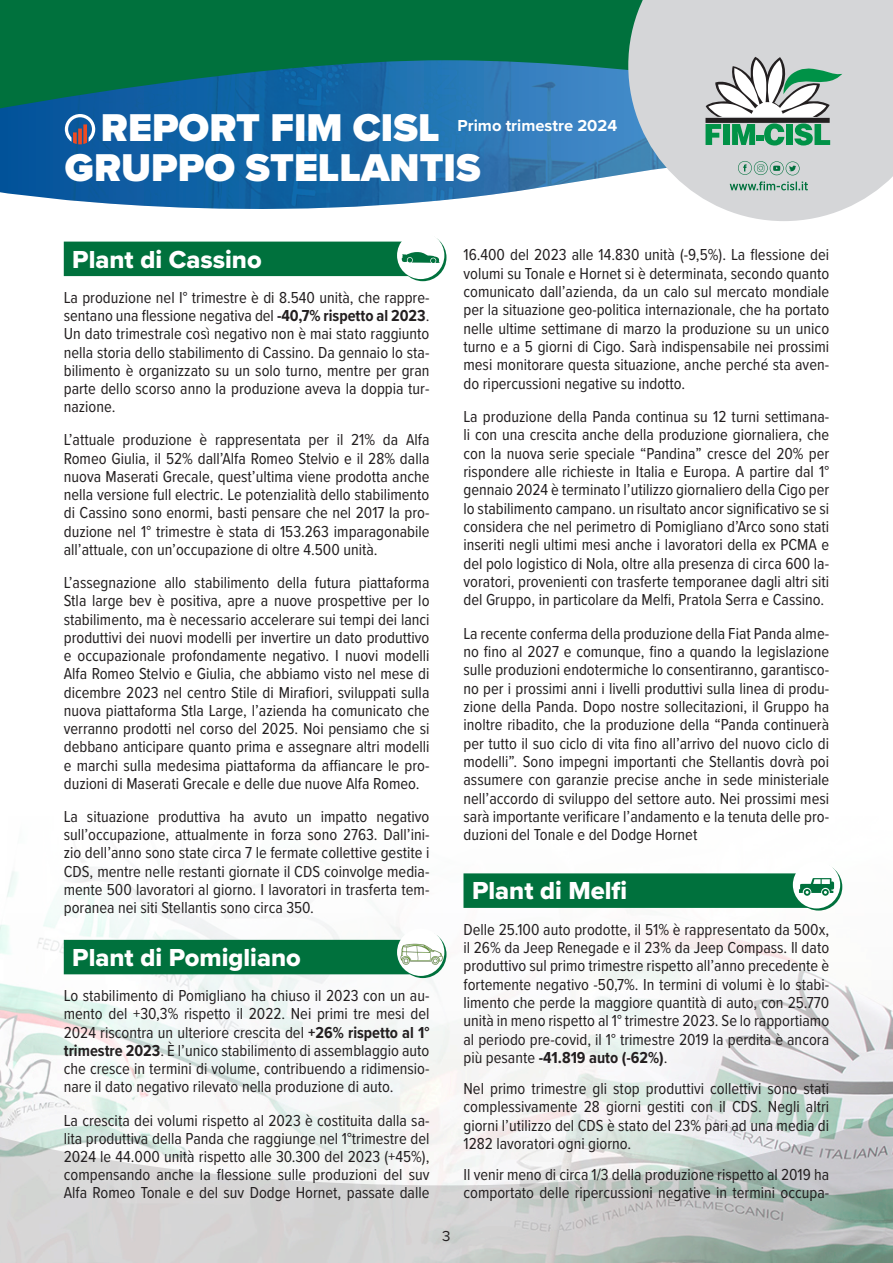
<style>
.page{position:relative;width:893px;height:1263px;background:#fff}
.page>*{position:absolute;margin:0;border:0;box-sizing:border-box;transform-origin:0 0}
.t1{font:900 40.2px "Proxima Nova";color:#fff}
.totoletto_verde{font:25.5px "Proxima Nova Extrabld";color:#fff}
.Normale{font:16.5px/18.3px "Proxima Nova Cond";color:#231f20;text-align:justify}
.t2{font:700 16.5px "Proxima Nova";color:#fff}
.t3{font:15px "Proxima Nova";color:#231f20}
.s1{font-weight:700}
</style>
<div class="page">
<img style="left:0;top:849px;width:893px;height:259px">
<svg style="left:0;top:1108px;width:893px;height:155px"></svg>
<img style="left:0;top:109px;width:628px;height:100px">
<svg style="left:0;top:0;width:628px;height:109px;fill:#00713d"></svg>
<svg style="left:628px;top:0;width:265px;height:221px;fill:#d5d6d8"></svg>
<div style="left:64px;top:242px;width:365px;height:34px;background:#00713d"></div>
<div style="left:64px;top:940px;width:365px;height:34px;background:#00713d"></div>
<div style="left:463px;top:873px;width:366px;height:35px;background:#00713d"></div>
<svg style="left:65px;top:114px;width:30px;height:30px"></svg>
<svg style="left:730px;top:181px;width:78px;height:9px"></svg>
<svg style="left:738px;top:161px;width:62px;height:14px"></svg>
<div style="left:705px;top:118px;width:125px;height:5px;background:#231f20"></div>
<svg style="left:705px;top:124px;width:16px;height:21px"></svg>
<div style="left:723px;top:124px;width:6px;height:21px;background:#009247"></div>
<svg style="left:732px;top:124px;width:23px;height:21px"></svg>
<div style="left:756px;top:135px;width:8px;height:5px;background:#009247"></div>
<svg style="left:764px;top:123px;width:20px;height:23px"></svg>
<div style="left:786px;top:124px;width:7px;height:21px;background:#009247"></div>
<svg style="left:794px;top:123px;width:36px;height:23px"></svg>
<svg style="left:706px;top:57px;width:136px;height:60px"></svg>
<svg style="left:795px;top:863px;width:47px;height:47px"></svg>
<div style="left:793px;top:861px;width:47px;height:47px;background:#fff;border-radius:50%"></div>
<svg style="left:799px;top:878px;width:35px;height:18px"></svg>
<svg style="left:399px;top:931px;width:47px;height:47px"></svg>
<div style="left:397px;top:929px;width:47px;height:47px;background:#fff;border-radius:50%"></div>
<img style="left:398px;top:941px;width:46px;height:25px">
<svg style="left:399px;top:234px;width:47px;height:47px"></svg>
<div style="left:397px;top:232px;width:47px;height:47px;background:#fff;border-radius:50%"></div>
<svg style="left:402px;top:252px;width:38px;height:11px"></svg>
<p class="t1" style="left:101px;top:98px;width:340px">REPORT FIM CISL</p>
<p class="t1" style="left:65px;top:138px;width:417px">GRUPPO STELLANTIS</p>
<p class="t2" style="left:458px;top:113px;width:161px">Primo trimestre 2024</p>
<p class="totoletto_verde" style="left:72px;top:240px;width:191px">Plant di Cassino</p>
<p class="Normale" style="left:64px;top:287px;width:367px">La produzione nel I° trimestre è di 8.540 unità, che rappre&shy;sentano una flessione negativa del <span class="s1">-40,7% rispetto al 2023</span>.<br>Un dato trimestrale così negativo non è mai stato raggiunto nella storia dello stabilimento di Cassino. Da gennaio lo sta&shy;bilimento è organizzato su un solo turno, mentre per gran parte dello scorso anno la produzione aveva la doppia tur&shy;nazione.</p>
<p class="Normale" style="left:64px;top:430px;width:367px">L’attuale produzione è rappresentata per il 21% da Alfa Romeo Giulia, il 52% dall’Alfa Romeo Stelvio e il 28% dalla nuova Maserati Grecale, quest’ultima viene prodotta anche nella versione full electric. Le potenzialità dello stabilimento di Cassino sono enormi, basti pensare che nel 2017 la pro&shy;duzione nel 1° trimestre è stata di 153.263 imparagonabile all’attuale, con un’occupazione di oltre 4.500 unità.</p>
<p class="Normale" style="left:64px;top:573px;width:367px">L’assegnazione allo stabilimento della futura piattaforma Stla large bev è positiva, apre a nuove prospettive per lo stabilimento, ma è necessario accelerare sui tempi dei lanci produttivi dei nuovi modelli per invertire un dato produttivo e occupazionale profondamente negativo. I nuovi modelli Alfa Romeo Stelvio e Giulia, che abbiamo visto nel mese di dicembre 2023 nel centro Stile di Mirafiori, sviluppati sulla nuova piattaforma Stla Large, l’azienda ha comunicato che verranno prodotti nel corso del 2025. Noi pensiamo che si debbano anticipare quanto prima e assegnare altri modelli e marchi sulla medesima piattaforma da affiancare le pro&shy;duzioni di Maserati Grecale e delle due nuove Alfa Romeo.</p>
<p class="Normale" style="left:64px;top:807px;width:367px">La situazione produttiva ha avuto un impatto negativo sull’occupazione, attualmente in forza sono 2763. Dall’ini&shy;zio dell’anno sono state circa 7 le fermate collettive gestite i CDS, mentre nelle restanti giornate il CDS coinvolge media&shy;mente 500 lavoratori al giorno. I lavoratori in trasferta tem&shy;poranea nei siti Stellantis sono circa 350.</p>
<p class="totoletto_verde" style="left:72px;top:938px;width:230px">Plant di Pomigliano</p>
<p class="Normale" style="left:64px;top:986px;width:367px">Lo stabilimento di Pomigliano ha chiuso il 2023 con un au&shy;mento del +30,3% rispetto il 2022. Nei primi tre mesi del 2024 riscontra un ulteriore crescita del <span class="s1">+26% rispetto al 1° trimestre 2023</span>. È l’unico stabilimento di assemblaggio auto che cresce in termini di volume, contribuendo a ridimensio&shy;nare il dato negativo rilevato nella produzione di auto.</p>
<p class="Normale" style="left:64px;top:1110px;width:367px">La crescita dei volumi rispetto al 2023 è costituita dalla sa&shy;lita produttiva della Panda che raggiunge nel 1°trimestre del 2024 le 44.000 unità rispetto alle 30.300 del 2023 (+45%), compensando anche la flessione sulle produzioni del suv Alfa Romeo Tonale e del suv Dodge Hornet, passate dalle</p>
<p class="t3" style="left:442px;top:1224px;width:10px">3</p>
<p class="Normale" style="left:463px;top:245px;width:367px">16.400 del 2023 alle 14.830 unità (-9,5%). La flessione dei volumi su Tonale e Hornet si è determinata, secondo quanto comunicato dall’azienda, da un calo sul mercato mondiale per la situazione geo-politica internazionale, che ha portato nelle ultime settimane di marzo la produzione su un unico turno e a 5 giorni di Cigo. Sarà indispensabile nei prossimi mesi monitorare questa situazione, anche perché sta aven&shy;do ripercussioni negative su indotto.</p>
<p class="Normale" style="left:463px;top:407px;width:367px">La produzione della Panda continua su 12 turni settimana&shy;li con una crescita anche della produzione giornaliera, che con la nuova serie speciale “Pandina” cresce del 20% per rispondere alle richieste in Italia e Europa. A partire dal 1° gennaio 2024 è terminato l’utilizzo giornaliero della Cigo per lo stabilimento campano. un risultato ancor significativo se si considera che nel perimetro di Pomigliano d’Arco sono stati inseriti negli ultimi mesi anche i lavoratori della ex PCMA e del polo logistico di Nola, oltre alla presenza di circa 600 la&shy;voratori, provenienti con trasferte temporanee dagli altri siti del Gruppo, in particolare da Melfi, Pratola Serra e Cassino.</p>
<p class="Normale" style="left:463px;top:623px;width:367px">La recente conferma della produzione della Fiat Panda alme&shy;no fino al 2027 e comunque, fino a quando la legislazione sulle produzioni endotermiche lo consentiranno, garantisco&shy;no per i prossimi anni i livelli produttivi sulla linea di produ&shy;zione della Panda. Dopo nostre sollecitazioni, il Gruppo ha inoltre ribadito, che la produzione della “Panda continuerà per tutto il suo ciclo di vita fino all’arrivo del nuovo ciclo di modelli”. Sono impegni importanti che Stellantis dovrà poi assumere con garanzie precise anche in sede ministeriale nell’accordo di sviluppo del settore auto. Nei prossimi mesi sarà importante verificare l’andamento e la tenuta delle pro&shy;duzioni del Tonale e del Dodge Hornet</p>
<p class="totoletto_verde" style="left:472px;top:872px;width:157px">Plant di Melfi</p>
<p class="Normale" style="left:463px;top:919px;width:367px">Delle 25.100 auto prodotte, il 51% è rappresentato da 500x, il 26% da Jeep Renegade e il 23% da Jeep Compass. Il dato produttivo sul primo trimestre rispetto all’anno precedente è fortemente negativo -50,7%. In termini di volumi è lo stabi&shy;limento che perde la maggiore quantità di auto, con 25.770 unità in meno rispetto al 1° trimestre 2023. Se lo rapportiamo al periodo pre-covid, il 1° trimestre 2019 la perdita è ancora più pesante <span class="s1">-41.819 auto (-62%)</span>.</p>
<p class="Normale" style="left:463px;top:1079px;width:367px">Nel primo trimestre gli stop produttivi collettivi sono stati complessivamente 28 giorni gestiti con il CDS. Negli altri giorni l’utilizzo del CDS è stato del 23% pari ad una media di 1282 lavoratori ogni giorno.</p>
<p class="Normale" style="left:463px;top:1165px;width:367px">Il venir meno di circa 1/3 della produzione rispetto al 2019 ha comportato delle ripercussioni negative in termini occupa-</p>
</div>
